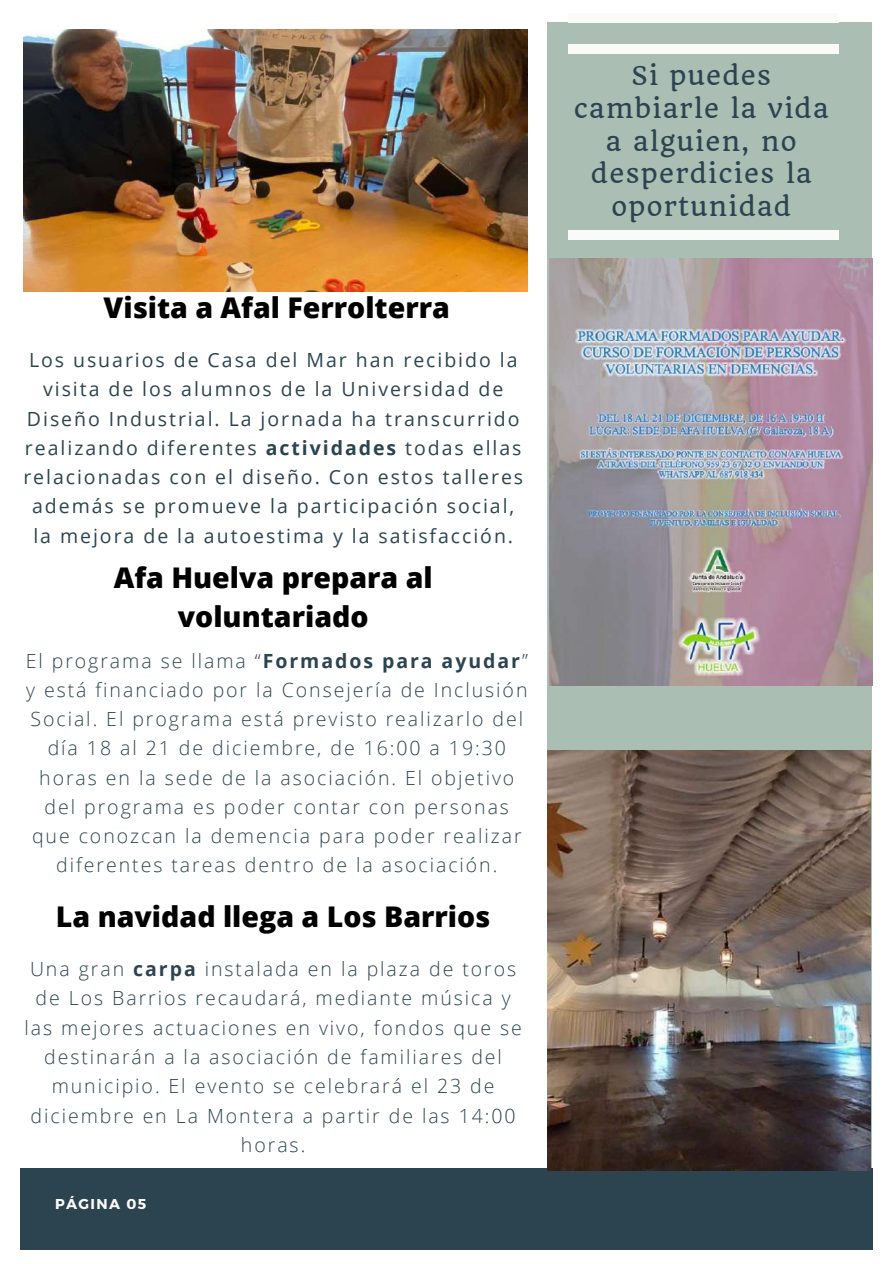
<style>
.page{position:relative;width:893px;height:1264px;background:#fff}
.page>*{position:absolute;margin:0;border:0;box-sizing:border-box;transform-origin:0 0}
.t1{font:800 28.5px/39.3px "Open Sans";color:#000;text-align:center}
.t2{font:25.5px/32.7px "Quando";letter-spacing:.05em;color:#2c4450;text-align:center}
.t3{font:300 19.5px/29.2px "Open Sans";letter-spacing:.1em;color:#2c4450;text-align:center}
.t4{font:19.5px/29.2px "Open Sans";letter-spacing:.1em;color:#2c4450;text-align:center}
.t5{font:700 14.25px "Montserrat";letter-spacing:.1em;color:#fafafa}
.s1{font-weight:700}
</style>
<div class="page">
<div style="left:20px;top:1168px;width:852px;height:81px;background:#2c4450"></div>
<div style="left:547px;top:22px;width:324px;height:1146px;background:#aabeb3"></div>
<div style="left:569px;top:14px;width:269px;height:9px;background:#fafafa"></div>
<div style="left:569px;top:230px;width:269px;height:9px;background:#fafafa"></div>
<div style="left:569px;top:44px;width:269px;height:9px;background:#fafafa"></div>
<img style="left:549px;top:258px;width:323px;height:427px">
<img style="left:547px;top:750px;width:323px;height:420px">
<img style="left:24px;top:29px;width:504px;height:262px">
<h1 class="t1" style="left:104px;top:287px;width:348px">Visita a Afal Ferrolterra</h1>
<p class="t4" style="left:23px;top:345px;width:501px">Los usuarios de Casa del Mar han recibido la visita de los alumnos de la Universidad de Diseño Industrial. La jornada ha transcurrido realizando diferentes <span class="s1">actividades</span> todas ellas relacionadas con el diseño. Con estos talleres además se promueve la participación social, la mejora de la autoestima y la satisfacción.</p>
<h1 class="t1" style="left:114px;top:557px;width:320px">Afa Huelva prepara al voluntariado</h1>
<p class="t3" style="left:26px;top:645px;width:503px">El programa se llama “<span class="s1">Formados para ayudar</span>” y está financiado por la Consejería de Inclusión Social. El programa está previsto realizarlo del día 18 al 21 de diciembre, de 16:00 a 19:30 horas en la sede de la asociación. El objetivo del programa es poder contar con personas que conozcan la demencia para poder realizar diferentes tareas dentro de la asociación.</p>
<h1 class="t1" style="left:56px;top:896px;width:436px">La navidad llega a Los Barrios</h1>
<p class="t3" style="left:24px;top:954px;width:498px">Una gran <span class="s1">carpa</span> instalada en la plaza de toros de Los Barrios recaudará, mediante música y las mejores actuaciones en vivo, fondos que se destinarán a la asociación de familiares del municipio. El evento se celebrará el 23 de diciembre en La Montera a partir de las 14:00 horas.</p>
<p class="t5" style="left:55px;top:1194px;width:93px">PÁGINA 05</p>
<h2 class="t2" style="left:574px;top:60px;width:256px">Si puedes cambiarle la vida a alguien, no desperdicies la oportunidad</h2>
</div>
